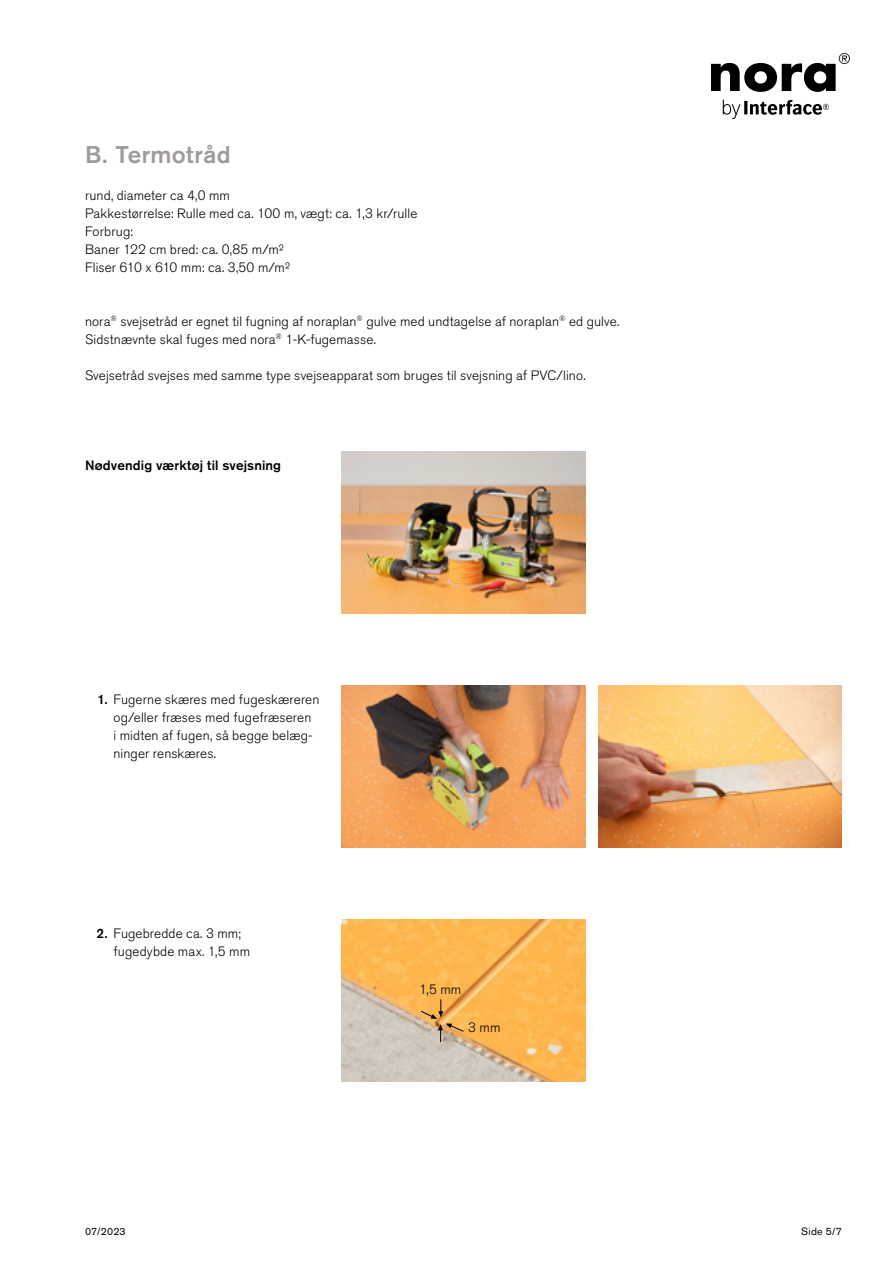
<style>
.page{position:relative;width:893px;height:1263px;background:#fff}
.page>*{position:absolute;margin:0;border:0;box-sizing:border-box;transform-origin:0 0}
.t1{font:500 24px "Akzidenz Grotesk Pro";letter-spacing:.015em;color:#9f9a9c}
.t2{font:300 13.5px/18px "Akzidenz Grotesk Pro";letter-spacing:.01em;color:#000}
.t3{font:500 13.5px "Akzidenz Grotesk Pro";letter-spacing:.01em;color:#000}
.t4{font:10.5px "Akzidenz Grotesk Pro";letter-spacing:.02em;color:#000}
.s1{font-weight:500}
</style>
<div class="page">
<svg style="left:711px;top:53px;width:139px;height:39px"></svg>
<svg style="left:723px;top:100px;width:106px;height:19px"></svg>
<img style="left:342px;top:452px;width:243px;height:162px">
<img style="left:342px;top:686px;width:243px;height:162px">
<img style="left:598px;top:686px;width:244px;height:162px">
<img style="left:342px;top:920px;width:243px;height:162px">
<svg style="left:420px;top:999px;width:45px;height:43px;background:#d9a969"></svg>
<h1 class="t1" style="left:85px;top:139px;width:147px">B. Termotråd</h1>
<p class="t2" style="left:85px;top:186px;width:334px">rund, diameter ca 4,0 mm<br>Pakkestørrelse: Rulle med ca. 100 m, vægt: ca. 1,3 kr/rulle<br>Forbrug:<br>Baner 122 cm bred: ca. 0,85 m/m²<br>Fliser 610 x 610 mm: ca. 3,50 m/m²</p>
<p class="t2" style="left:85px;top:312px;width:536px">nora<sup>®</sup> svejsetråd er egnet til fugning af noraplan<sup>®</sup> gulve med undtagelse af noraplan<sup>®</sup> ed gulve.<br>Sidstnævnte skal fuges med nora<sup>®</sup> 1-K-fugemasse.</p>
<p class="t2" style="left:85px;top:366px;width:502px">Svejsetråd svejses med samme type svejseapparat som bruges til svejsning af PVC/lino.</p>
<p class="t3" style="left:85px;top:456px;width:198px">Nødvendig værktøj til svejsning</p>
<p class="t2" style="left:114px;top:690px;width:207px;text-indent:-16px"><span class="s1">1.</span> Fugerne skæres med fugeskæreren og/eller fræses med fugefræseren<br>i midten af fugen, så begge belæg&shy;ninger renskæres.</p>
<p class="t2" style="left:114px;top:924px;width:138px;text-indent:-17px"><span class="s1">2.</span> Fugebredde ca. 3 mm; fugedybde max. 1,5 mm</p>
<p class="t2" style="left:419px;top:980px;width:44px">1,5 mm</p>
<p class="t2" style="left:468px;top:1019px;width:34px">3 mm</p>
<p class="t4" style="left:85px;top:1224px;width:42px">07/2023</p>
<p class="t4" style="left:801px;top:1224px;width:42px">Side 5/7</p>
</div>
